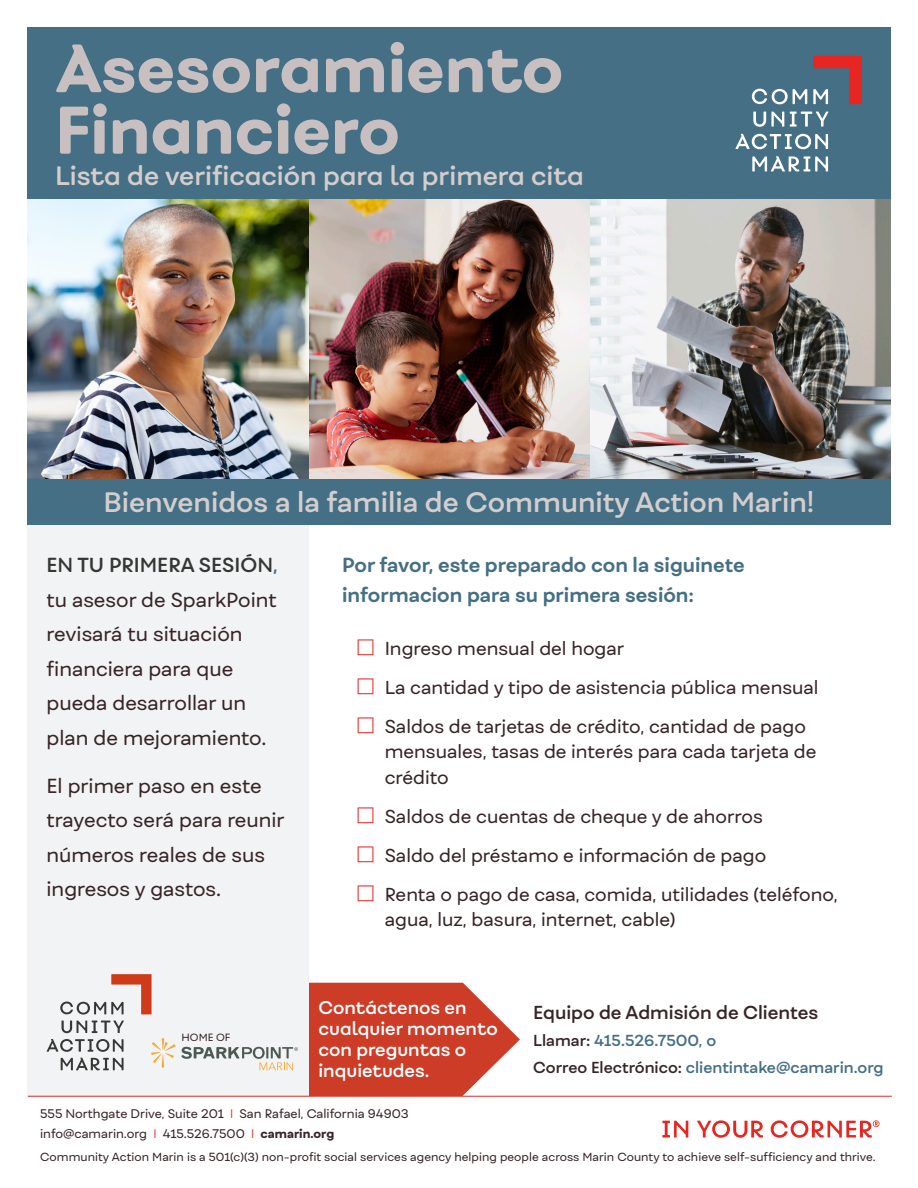
<style>
.page{position:relative;width:918px;height:1188px;background:#fff}
.page>*{position:absolute;margin:0;border:0;box-sizing:border-box;transform-origin:0 0}
.t1{font:800 64.5px/61.5px "Fibra One Alt";color:#c8c0c0}
.Body{font:600 27px "Fibra One";color:#d3cecd}
.Body-2{font:600 25.5px "Fibra One Alt";color:#d3cecd}
.Subheads_-_12_pt{font:19.5px/34.5px "Fibra One";color:#372527}
.Body-3{font:700 19.5px/30px "Fibra One";color:#456f84}
.t2{font:18px/25.5px "Fibra One";color:#372527}
.Subheads_-_12_pt-2{font:600 18px "Fibra One";color:#372527}
.Subheads_-_12_pt-3{font:600 17.7px/21px "Fibra One Alt";color:#fff}
.Subheads_-_12_pt-4{font:600 15.3px "Fibra One";color:#456f84}
.t3{font:12px/19.5px "Fibra One";color:#372527}
.t4{font:11.4px "Fibra One";letter-spacing:.005em;color:#372527}
.Subheads_-_12_pt-5{font:10.05px "Fibra One Alt";color:#372527}
.s1{font-weight:600;color:#363734}
.s2{font-weight:600;color:#456f84}
.s3{color:#372527}
.s4{color:#e72621}
.s5{font-weight:800}
</style>
<div class="page">
<div style="left:27px;top:463px;width:282px;height:633px;background:#f2f3f4"></div>
<svg style="left:151px;top:1038px;width:147px;height:32px"></svg>
<svg style="left:60px;top:974px;width:92px;height:41px"></svg>
<svg style="left:62px;top:1021px;width:62px;height:12px"></svg>
<svg style="left:47px;top:1039px;width:77px;height:13px"></svg>
<svg style="left:61px;top:1058px;width:63px;height:12px"></svg>
<hr style="left:28px;top:1096px;width:864px;height:1px;background:#e72621">
<svg style="left:662px;top:1121px;width:26px;height:17px"></svg>
<svg style="left:697px;top:1120px;width:66px;height:18px"></svg>
<svg style="left:771px;top:1120px;width:109px;height:18px"></svg>
<img style="left:309px;top:199px;width:582px;height:280px">
<img style="left:27px;top:199px;width:282px;height:280px">
<div style="left:27px;top:479px;width:864px;height:45px;background:#456f84"></div>
<div style="left:27px;top:27px;width:864px;height:172px;background:#456f84"></div>
<svg style="left:752px;top:89px;width:55px;height:15px"></svg>
<svg style="left:813px;top:56px;width:49px;height:48px"></svg>
<svg style="left:753px;top:112px;width:31px;height:15px"></svg>
<svg style="left:790px;top:112px;width:39px;height:15px"></svg>
<svg style="left:735px;top:134px;width:93px;height:15px"></svg>
<svg style="left:752px;top:156px;width:76px;height:15px"></svg>
<svg style="left:309px;top:983px;width:211px;height:113px;background:#d35543"></svg>
<p class="t1" style="left:55px;top:37px;width:510px">Asesoramiento<br>Financiero</p>
<p class="Body-2" style="left:55px;top:160px;width:530px">Lista de verificación para la primera cita</p>
<p class="Body" style="left:104px;top:486px;width:712px">Bienvenidos a la familia de Community Action Marin!</p>
<p class="Body-3" style="left:342px;top:550px;width:404px">Por favor, este preparado con la siguinete informacion para su primera sesión:</p>
<p class="Subheads_-_12_pt" style="left:47px;top:548px;width:233px"><span class="s1">EN TU PRIMERA SESIÓN</span><span class="s2">, </span>tu asesor de SparkPoint revisará tu situación financiera para que pueda desarrollar un plan de mejoramiento.</p>
<p class="Subheads_-_12_pt" style="left:47px;top:768px;width:240px">El primer paso en este trayecto será para reunir números reales de sus ingresos y gastos.</p>
<p class="t2" style="left:385px;top:635px;width:241px">Ingreso mensual del hogar</p>
<p class="t2" style="left:385px;top:674px;width:435px">La cantidad y tipo de asistencia pública mensual</p>
<p class="t2" style="left:385px;top:713px;width:433px">Saldos de tarjetas de crédito, cantidad de pago mensuales, tasas de interés para cada tarjeta de crédito</p>
<p class="t2" style="left:385px;top:803px;width:380px">Saldos de cuentas de cheque y de ahorros</p>
<p class="t2" style="left:385px;top:842px;width:383px">Saldo del préstamo e información de pago</p>
<p class="t2" style="left:385px;top:881px;width:455px">Renta o pago de casa, comida, utilidades (teléfono, agua, luz, basura, internet, cable)</p>
<p class="Subheads_-_12_pt-5" style="left:182px;top:1031px;width:50px">HOME OF</p>
<p class="Subheads_-_12_pt-3" style="left:319px;top:997px;width:181px">Contáctenos en cualquier momento con preguntas o inquietudes.</p>
<p class="Subheads_-_12_pt-2" style="left:533px;top:1001px;width:287px">Equipo de Admisión de Clientes</p>
<p class="Subheads_-_12_pt-4" style="left:533px;top:1031px;width:184px"><span class="s3">Llamar:</span> 415.526.7500, o</p>
<p class="Subheads_-_12_pt-4" style="left:533px;top:1058px;width:352px"><span class="s3">Correo Electrónico:</span> clientintake@camarin.org</p>
<p class="t3" style="left:40px;top:1104px;width:370px">555 Northgate Drive, Suite 201 <span class="s4">|</span> San Rafael, California 94903 info@camarin.org <span class="s4">|</span> 415.526.7500 <span class="s4">|</span> <span class="s5">camarin.org</span></p>
<p class="t4" style="left:40px;top:1150px;width:837px">Community Action Marin is a 501(c)(3) non-profit social services agency helping people across Marin County to achieve self-sufficiency and thrive.</p>
</div>
